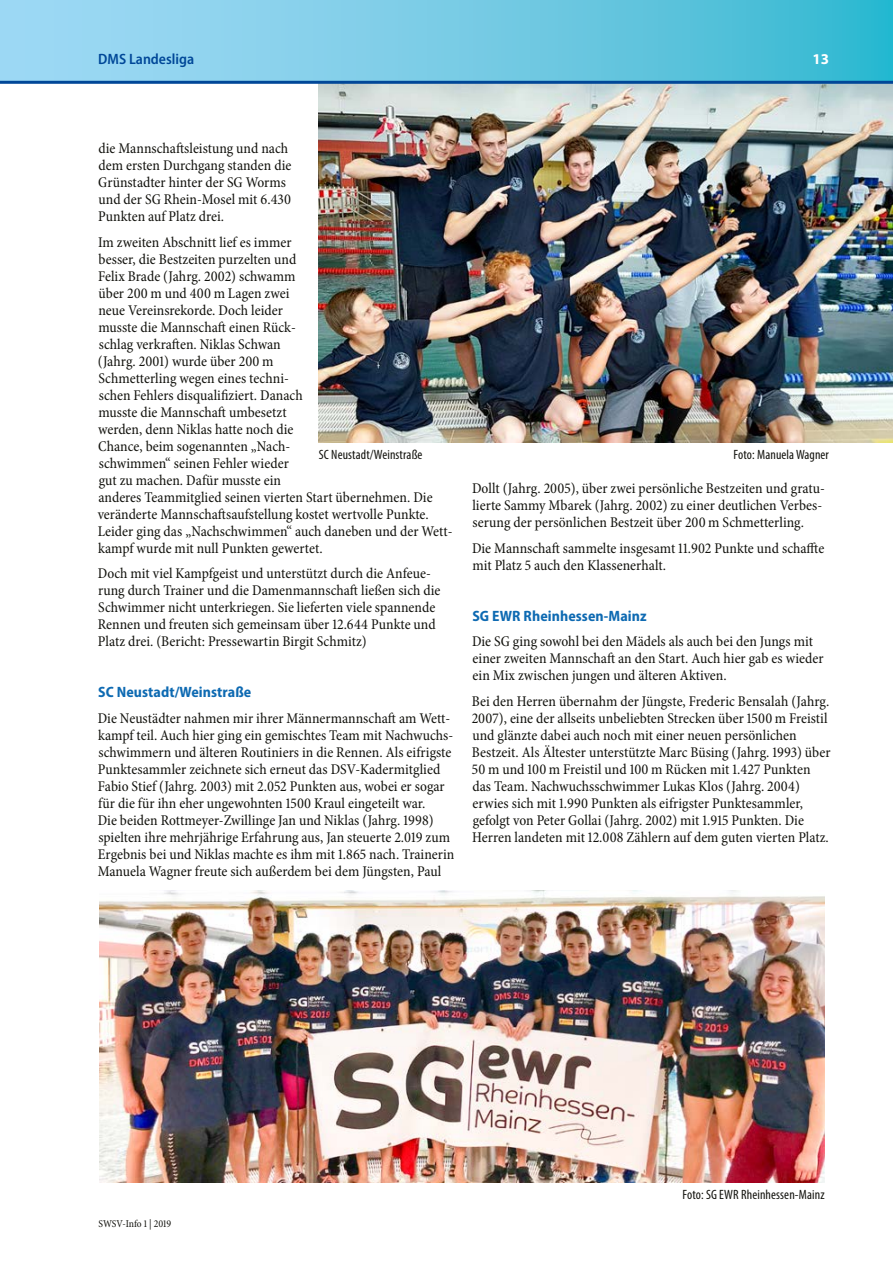
<style>
.page{position:relative;width:893px;height:1263px;background:#fff}
.page>*{position:absolute;margin:0;border:0;box-sizing:border-box;transform-origin:0 0}
.t1{font:condensed 15px/17px "Minion Pro";letter-spacing:.005em;color:#12120d}
.t2{font:700 semi-condensed 15px "Myriad Pro";letter-spacing:.005em;color:#0e6ab2}
.t3{font:600 semi-condensed 15px "Myriad Pro";color:#004798}
.t4{font:700 15px "Myriad Pro";color:#fff}
.t5{font:condensed 13.5px "Myriad Pro";letter-spacing:.01em;color:#12120d}
.t6{font:condensed 10.5px "Minion Pro";letter-spacing:-.005em;color:#12120d}
</style>
<div class="page">
<img style="left:319px;top:84px;width:574px;height:358px">
<img style="left:99px;top:890px;width:726px;height:292px">
<svg style="left:0;top:0;width:893px;height:81px;background:#72cae4"></svg>
<hr style="left:0;top:81px;width:893px;height:3px;background:#004798">
<p class="t3" style="left:98px;top:49px;width:97px">DMS Landesliga</p>
<p class="t4" style="left:812px;top:49px;width:18px">13</p>
<p class="t1" style="left:98px;top:140px;width:195px">die Mannschaftsleistung und nach dem ersten Durchgang standen die<br>Grünstadter hinter der SG Worms und der SG Rhein-Mosel mit 6.430<br>Punkten auf Platz drei.</p>
<p class="t1" style="left:98px;top:234px;width:206px">Im zweiten Abschnitt lief es immer besser, die Bestzeiten purzelten und Felix Brade (Jahrg. 2002) schwamm über 200 m und 400 m Lagen zwei neue Vereinsrekorde. Doch leider musste die Mannschaft einen Rück&shy;schlag verkraften. Niklas Schwan (Jahrg. 2001) wurde über 200 m Schmetterling wegen eines techni&shy;schen Fehlers disqualifiziert. Danach musste die Mannschaft umbesetzt werden, denn Niklas hatte noch die Chance, beim sogenannten „Nach&shy;schwimmen“ seinen Fehler wieder gut zu machen. Dafür musste ein</p>
<p class="t5" style="left:319px;top:447px;width:105px">SC Neustadt/Weinstraße</p>
<p class="t5" style="left:734px;top:447px;width:97px">Foto: Manuela Wagner</p>
<p class="t1" style="left:472px;top:480px;width:354px">Dollt (Jahrg. 2005), über zwei persönliche Bestzeiten und gratu&shy;lierte Sammy Mbarek (Jahrg. 2002) zu einer deutlichen Verbes&shy;serung der persönlichen Bestzeit über 200 m Schmetterling.</p>
<p class="t1" style="left:472px;top:540px;width:354px">Die Mannschaft sammelte insgesamt 11.902 Punkte und schaffte mit Platz 5 auch den Klassenerhalt.</p>
<p class="t1" style="left:98px;top:489px;width:356px">anderes Teammitglied seinen vierten Start übernehmen. Die veränderte Mannschaftsaufstellung kostet wertvolle Punkte.<br>Leider ging das „Nachschwimmen“ auch daneben und der Wett&shy;kampf wurde mit null Punkten gewertet.</p>
<p class="t1" style="left:98px;top:565px;width:344px">Doch mit viel Kampfgeist und unterstützt durch die Anfeue&shy;rung durch Trainer und die Damenmannschaft ließen sich die Schwimmer nicht unterkriegen. Sie lieferten viele spannende Rennen und freuten sich gemeinsam über 12.644 Punkte und Platz drei. (Bericht: Pressewartin Birgit Schmitz)</p>
<p class="t2" style="left:98px;top:683px;width:155px">SC Neustadt/Weinstraße</p>
<p class="t1" style="left:98px;top:710px;width:358px">Die Neustädter nahmen mir ihrer Männermannschaft am Wett&shy;kampf teil. Auch hier ging ein gemischtes Team mit Nachwuchs&shy;schwimmern und älteren Routiniers in die Rennen. Als eifrigste Punktesammler zeichnete sich erneut das DSV-Kadermitglied Fabio Stief (Jahrg. 2003) mit 2.052 Punkten aus, wobei er sogar für die für ihn eher ungewohnten 1500 Kraul eingeteilt war.<br>Die beiden Rottmeyer-Zwillinge Jan und Niklas (Jahrg. 1998) spielten ihre mehrjährige Erfahrung aus, Jan steuerte 2.019 zum Ergebnis bei und Niklas machte es ihm mit 1.865 nach. Trainerin Manuela Wagner freute sich außerdem bei dem Jüngsten, Paul</p>
<p class="t2" style="left:472px;top:606px;width:176px">SG EWR Rheinhessen-Mainz</p>
<p class="t1" style="left:472px;top:633px;width:353px">Die SG ging sowohl bei den Mädels als auch bei den Jungs mit einer zweiten Mannschaft an den Start. Auch hier gab es wieder ein Mix zwischen jungen und älteren Aktiven.</p>
<p class="t1" style="left:472px;top:693px;width:360px">Bei den Herren übernahm der Jüngste, Frederic Bensalah (Jahrg.<br>2007), eine der allseits unbeliebten Strecken über 1500 m Freistil und glänzte dabei auch noch mit einer neuen persönlichen Bestzeit. Als Ältester unterstützte Marc Büsing (Jahrg. 1993) über 50 m und 100 m Freistil und 100 m Rücken mit 1.427 Punkten das Team. Nachwuchsschwimmer Lukas Klos (Jahrg. 2004) erwies sich mit 1.990 Punkten als eifrigster Punktesammler, gefolgt von Peter Gollai (Jahrg. 2002) mit 1.915 Punkten. Die Herren landeten mit 12.008 Zählern auf dem guten vierten Platz.</p>
<p class="t6" style="left:98px;top:1217px;width:74px">SWSV-Info 1 | 2019</p>
<p class="t5" style="left:682px;top:1186px;width:144px">Foto: SG EWR Rheinhessen-Mainz</p>
</div>
